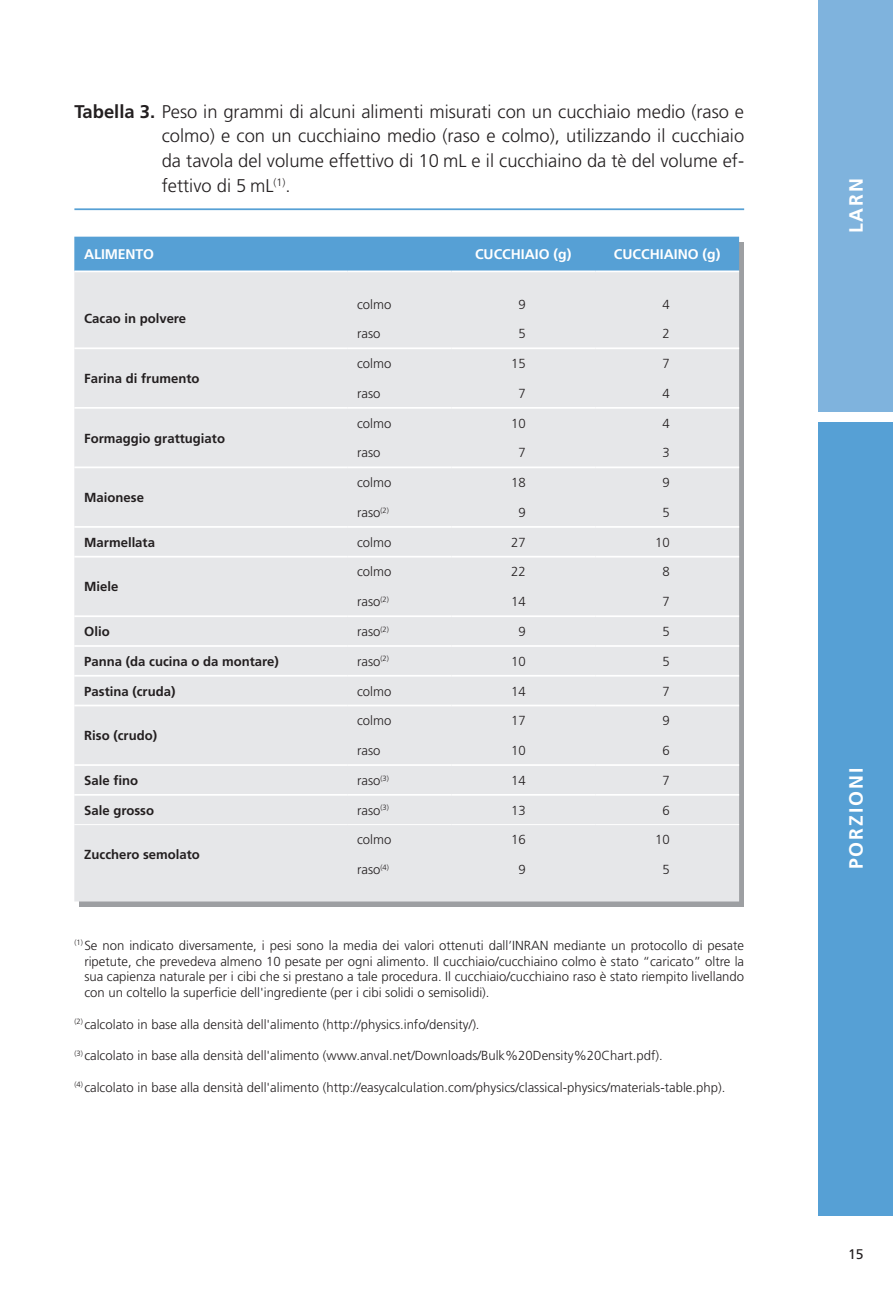
<style>
.page{position:relative;width:893px;height:1290px;background:#fff}
.page>*{position:absolute;margin:0;border:0;box-sizing:border-box;transform-origin:0 0}
.intestazione_dx{font:700 19.25px "Frutiger LT Std";letter-spacing:.1em;color:#fff}
.paragrafo{font:300 18.38px/24.8px "Frutiger LT Std";color:#231f20;text-align:justify}
.t1{font:700 14px "Frutiger LT Std";color:#fff}
.t2{font:14px "Frutiger LT Std";color:#231f20}
.paragrafo-2{font:300 13.12px/15.8px "Frutiger LT Std";color:#231f20;text-align:justify}
.t3{font:700 13.12px "Frutiger LT Std";color:#231f20}
.s1{font-weight:700}
</style>
<div class="page">
<div style="left:819px;top:422px;width:74px;height:793px;background:#56a0d5"></div>
<div style="left:819px;top:0;width:74px;height:412px;background:#7fb3dd"></div>
<hr style="left:74px;top:208px;width:670px;height:2px;background:#56a0d5">
<div style="left:74px;top:237px;width:665px;height:33px;background:#56a0d5"></div>
<div style="left:74px;top:272px;width:665px;height:629px;background:#e6e7e9"></div>
<hr style="left:74px;top:347px;width:273px;height:2px;background:#fff">
<hr style="left:347px;top:347px;width:104px;height:2px;background:#fff">
<hr style="left:451px;top:347px;width:144px;height:2px;background:#fff">
<hr style="left:595px;top:347px;width:144px;height:2px;background:#fff">
<hr style="left:347px;top:407px;width:104px;height:2px;background:#fff">
<hr style="left:451px;top:407px;width:144px;height:2px;background:#fff">
<hr style="left:595px;top:407px;width:144px;height:2px;background:#fff">
<hr style="left:74px;top:407px;width:273px;height:2px;background:#fff">
<hr style="left:74px;top:556px;width:273px;height:1px;background:#fff">
<hr style="left:74px;top:466px;width:273px;height:2px;background:#fff">
<hr style="left:74px;top:526px;width:273px;height:2px;background:#fff">
<hr style="left:74px;top:615px;width:273px;height:2px;background:#fff">
<hr style="left:74px;top:645px;width:273px;height:2px;background:#fff">
<hr style="left:74px;top:675px;width:273px;height:2px;background:#fff">
<hr style="left:74px;top:705px;width:273px;height:1px;background:#fff">
<hr style="left:74px;top:764px;width:273px;height:2px;background:#fff">
<hr style="left:74px;top:794px;width:273px;height:2px;background:#fff">
<hr style="left:347px;top:466px;width:104px;height:2px;background:#fff">
<hr style="left:451px;top:466px;width:144px;height:2px;background:#fff">
<hr style="left:595px;top:466px;width:144px;height:2px;background:#fff">
<hr style="left:347px;top:526px;width:104px;height:2px;background:#fff">
<hr style="left:451px;top:526px;width:144px;height:2px;background:#fff">
<hr style="left:595px;top:526px;width:144px;height:2px;background:#fff">
<hr style="left:347px;top:556px;width:104px;height:1px;background:#fff">
<hr style="left:451px;top:556px;width:144px;height:1px;background:#fff">
<hr style="left:595px;top:556px;width:144px;height:1px;background:#fff">
<hr style="left:347px;top:615px;width:104px;height:2px;background:#fff">
<hr style="left:451px;top:615px;width:144px;height:2px;background:#fff">
<hr style="left:595px;top:615px;width:144px;height:2px;background:#fff">
<hr style="left:347px;top:645px;width:104px;height:2px;background:#fff">
<hr style="left:451px;top:645px;width:144px;height:2px;background:#fff">
<hr style="left:595px;top:645px;width:144px;height:2px;background:#fff">
<hr style="left:347px;top:705px;width:104px;height:1px;background:#fff">
<hr style="left:451px;top:705px;width:144px;height:1px;background:#fff">
<hr style="left:595px;top:705px;width:144px;height:1px;background:#fff">
<hr style="left:347px;top:675px;width:104px;height:2px;background:#fff">
<hr style="left:451px;top:675px;width:144px;height:2px;background:#fff">
<hr style="left:595px;top:675px;width:144px;height:2px;background:#fff">
<hr style="left:74px;top:824px;width:273px;height:1px;background:#fff">
<hr style="left:347px;top:824px;width:104px;height:1px;background:#fff">
<hr style="left:451px;top:824px;width:144px;height:1px;background:#fff">
<hr style="left:595px;top:824px;width:144px;height:1px;background:#fff">
<hr style="left:347px;top:764px;width:104px;height:2px;background:#fff">
<hr style="left:451px;top:764px;width:144px;height:2px;background:#fff">
<hr style="left:595px;top:764px;width:144px;height:2px;background:#fff">
<hr style="left:347px;top:794px;width:104px;height:2px;background:#fff">
<hr style="left:451px;top:794px;width:144px;height:2px;background:#fff">
<hr style="left:595px;top:794px;width:144px;height:2px;background:#fff">
<p class="paragrafo" style="left:74px;top:99px;width:671px"><span class="s1">Tabella 3.</span> Peso in grammi di alcuni alimenti misurati con un cucchiaio medio (raso e</p>
<p class="paragrafo" style="left:162px;top:124px;width:584px">colmo) e con un cucchiaino medio (raso e colmo), utilizzando il cucchiaio da tavola del volume effettivo di 10 mL e il cucchiaino da tè del volume ef&shy;fettivo di 5 mL<sup>(1)</sup>.</p>
<p class="t1" style="left:84px;top:246px;width:71px">ALIMENTO</p>
<p class="t1" style="left:475px;top:246px;width:98px">CUCCHIAIO (g)</p>
<p class="t1" style="left:614px;top:246px;width:108px">CUCCHIAINO (g)</p>
<p class="t3" style="left:84px;top:311px;width:103px">Cacao in polvere</p>
<p class="t3" style="left:84px;top:371px;width:117px">Farina di frumento</p>
<p class="t3" style="left:84px;top:430px;width:142px">Formaggio grattugiato</p>
<p class="t3" style="left:84px;top:490px;width:61px">Maionese</p>
<p class="paragrafo-2" style="left:357px;top:296px;width:36px">colmo</p>
<p class="paragrafo-2" style="left:518px;top:296px;width:9px">9</p>
<p class="paragrafo-2" style="left:662px;top:296px;width:9px">4</p>
<p class="paragrafo-2" style="left:357px;top:326px;width:25px">raso</p>
<p class="paragrafo-2" style="left:518px;top:326px;width:9px">5</p>
<p class="paragrafo-2" style="left:662px;top:326px;width:9px">2</p>
<p class="paragrafo-2" style="left:357px;top:356px;width:36px">colmo</p>
<p class="paragrafo-2" style="left:511px;top:356px;width:16px">15</p>
<p class="paragrafo-2" style="left:662px;top:356px;width:9px">7</p>
<p class="paragrafo-2" style="left:357px;top:386px;width:25px">raso</p>
<p class="paragrafo-2" style="left:518px;top:386px;width:9px">7</p>
<p class="paragrafo-2" style="left:662px;top:386px;width:9px">4</p>
<p class="paragrafo-2" style="left:357px;top:415px;width:36px">colmo</p>
<p class="paragrafo-2" style="left:511px;top:415px;width:16px">10</p>
<p class="paragrafo-2" style="left:662px;top:415px;width:9px">4</p>
<p class="paragrafo-2" style="left:357px;top:445px;width:25px">raso</p>
<p class="paragrafo-2" style="left:518px;top:445px;width:9px">7</p>
<p class="paragrafo-2" style="left:662px;top:445px;width:9px">3</p>
<p class="paragrafo-2" style="left:357px;top:475px;width:36px">colmo</p>
<p class="paragrafo-2" style="left:511px;top:475px;width:16px">18</p>
<p class="paragrafo-2" style="left:662px;top:475px;width:9px">9</p>
<p class="paragrafo-2" style="left:357px;top:505px;width:33px">raso<sup>(2)</sup></p>
<p class="paragrafo-2" style="left:518px;top:505px;width:9px">9</p>
<p class="paragrafo-2" style="left:662px;top:505px;width:9px">5</p>
<p class="t3" style="left:84px;top:534px;width:72px">Marmellata</p>
<p class="paragrafo-2" style="left:357px;top:534px;width:36px">colmo</p>
<p class="paragrafo-2" style="left:511px;top:534px;width:16px">27</p>
<p class="paragrafo-2" style="left:655px;top:534px;width:16px">10</p>
<p class="t3" style="left:84px;top:579px;width:36px">Miele</p>
<p class="paragrafo-2" style="left:357px;top:564px;width:36px">colmo</p>
<p class="paragrafo-2" style="left:511px;top:564px;width:16px">22</p>
<p class="paragrafo-2" style="left:662px;top:564px;width:9px">8</p>
<p class="paragrafo-2" style="left:357px;top:594px;width:33px">raso<sup>(2)</sup></p>
<p class="paragrafo-2" style="left:511px;top:594px;width:16px">14</p>
<p class="paragrafo-2" style="left:662px;top:594px;width:9px">7</p>
<p class="t3" style="left:84px;top:624px;width:27px">Olio</p>
<p class="paragrafo-2" style="left:357px;top:624px;width:33px">raso<sup>(2)</sup></p>
<p class="paragrafo-2" style="left:518px;top:624px;width:9px">9</p>
<p class="paragrafo-2" style="left:662px;top:624px;width:9px">5</p>
<p class="t3" style="left:84px;top:653px;width:196px">Panna (da cucina o da montare)</p>
<p class="paragrafo-2" style="left:357px;top:653px;width:33px">raso<sup>(2)</sup></p>
<p class="paragrafo-2" style="left:511px;top:653px;width:16px">10</p>
<p class="paragrafo-2" style="left:662px;top:653px;width:9px">5</p>
<p class="t3" style="left:84px;top:683px;width:93px">Pastina (cruda)</p>
<p class="paragrafo-2" style="left:357px;top:683px;width:36px">colmo</p>
<p class="paragrafo-2" style="left:511px;top:683px;width:16px">14</p>
<p class="paragrafo-2" style="left:662px;top:683px;width:9px">7</p>
<p class="t3" style="left:84px;top:728px;width:74px">Riso (crudo)</p>
<p class="paragrafo-2" style="left:357px;top:713px;width:36px">colmo</p>
<p class="paragrafo-2" style="left:511px;top:713px;width:16px">17</p>
<p class="paragrafo-2" style="left:662px;top:713px;width:9px">9</p>
<p class="paragrafo-2" style="left:357px;top:743px;width:25px">raso</p>
<p class="paragrafo-2" style="left:511px;top:743px;width:16px">10</p>
<p class="paragrafo-2" style="left:662px;top:743px;width:9px">6</p>
<p class="t3" style="left:84px;top:772px;width:55px">Sale fino</p>
<p class="paragrafo-2" style="left:357px;top:773px;width:33px">raso<sup>(3)</sup></p>
<p class="paragrafo-2" style="left:511px;top:773px;width:16px">14</p>
<p class="paragrafo-2" style="left:662px;top:773px;width:9px">7</p>
<p class="t3" style="left:84px;top:802px;width:71px">Sale grosso</p>
<p class="paragrafo-2" style="left:357px;top:802px;width:33px">raso<sup>(3)</sup></p>
<p class="paragrafo-2" style="left:511px;top:802px;width:16px">13</p>
<p class="paragrafo-2" style="left:662px;top:802px;width:9px">6</p>
<p class="t3" style="left:84px;top:847px;width:117px">Zucchero semolato</p>
<p class="paragrafo-2" style="left:357px;top:832px;width:36px">colmo</p>
<p class="paragrafo-2" style="left:511px;top:832px;width:16px">16</p>
<p class="paragrafo-2" style="left:655px;top:832px;width:16px">10</p>
<p class="paragrafo-2" style="left:357px;top:862px;width:33px">raso<sup>(4)</sup></p>
<p class="paragrafo-2" style="left:518px;top:862px;width:9px">9</p>
<p class="paragrafo-2" style="left:662px;top:862px;width:9px">5</p>
<p class="paragrafo-2" style="left:84px;top:937px;width:661px;text-indent:-10px"><sup>(1)</sup> Se non indicato diversamente, i pesi sono la media dei valori ottenuti dall’INRAN mediante un protocollo di pesate ripetute, che prevedeva almeno 10 pesate per ogni alimento. Il cucchiaio/cucchiaino colmo è stato “caricato” oltre la sua capienza naturale per i cibi che si prestano a tale procedura. Il cucchiaio/cucchiaino raso è stato riempito livellando con un coltello la superficie dell'ingrediente (per i cibi solidi o semisolidi).</p>
<p class="paragrafo-2" style="left:74px;top:1016px;width:407px"><sup>(2)</sup> calcolato in base alla densità dell'alimento (http://physics.info/density/).</p>
<p class="paragrafo-2" style="left:74px;top:1048px;width:590px"><sup>(3)</sup> calcolato in base alla densità dell'alimento (www.anval.net/Downloads/Bulk%20Density%20Chart.pdf).</p>
<p class="paragrafo-2" style="left:74px;top:1079px;width:652px"><sup>(4)</sup> calcolato in base alla densità dell'alimento (http://easycalculation.com/physics/classical-physics/materials-table.php).</p>
<p class="intestazione_dx" style="left:845px;top:233px;width:56px;rotate:-90deg">LARN</p>
<p class="intestazione_dx" style="left:845px;top:869px;width:103px;rotate:-90deg">PORZIONI</p>
<p class="t2" style="left:848px;top:1246px;width:17px">15</p>
</div>
